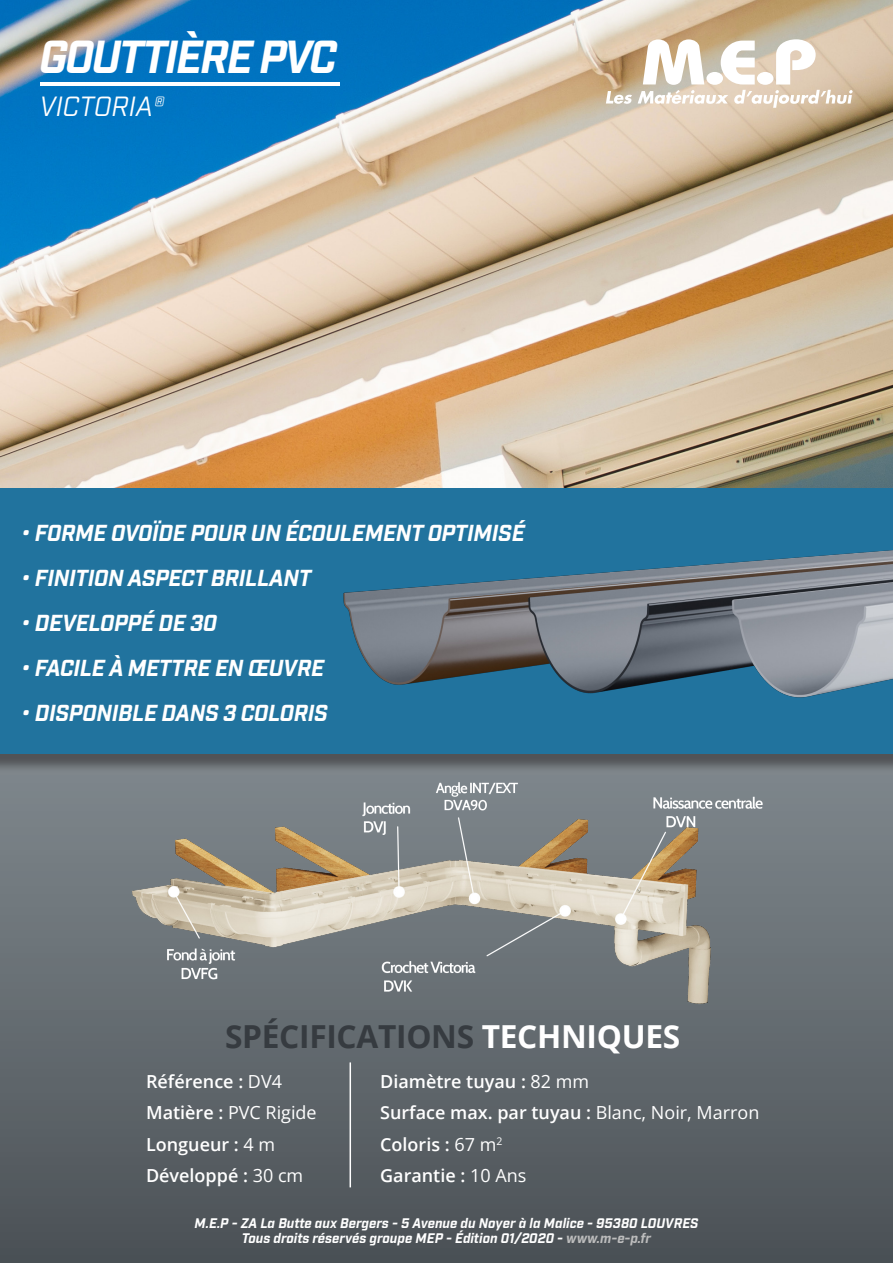
<style>
.page{position:relative;width:893px;height:1263px;background:#fff}
.page>*{position:absolute;margin:0;border:0;box-sizing:border-box;transform-origin:0 0}
.t1{font:italic 700 45px "Industry";letter-spacing:-.05em;color:#fff}
.t2{font:700 31.65px "Open Sans";letter-spacing:-.01em;color:#363b40}
.t3{font:italic 27px "Industry";color:#fff}
.t4{font:italic 700 22.5px "Industry";letter-spacing:-.015em;color:#fff}
.t5{font:600 18px "Open Sans";color:#fff}
.t6{font:18px "Open Sans";color:#fff}
.t7{font:italic 700 13.5px "Industry";color:#fff}
.s1{color:#fff}
.s2{font-weight:400}
.s3{font-weight:600}
.s4{color:#bdbdbd}
</style>
<div class="page">
<div style="left:0;top:746px;width:893px;height:517px;background:linear-gradient(to bottom,#7d858a,#4d5458)"></div>
<img style="left:0;top:0;width:893px;height:489px">
<hr style="left:40px;top:82px;width:299px;height:3px;background:#fff">
<div style="left:0;top:489px;width:893px;height:265px;background:#21739e"></div>
<img style="left:340px;top:445px;width:553px;height:320px">
<hr style="left:350px;top:1062px;width:1px;height:125px;background:#fff">
<img style="left:96px;top:735px;width:670px;height:273px">
<svg style="left:606px;top:91px;width:26px;height:13px"></svg>
<svg style="left:638px;top:39px;width:215px;height:69px"></svg>
<p class="t1" style="left:39px;top:30px;width:299px">GOUTTIÈRE PVC</p>
<p class="t3" style="left:39px;top:90px;width:126px">VICTORIA®</p>
<p class="t4" style="left:21px;top:519px;width:505px">• FORME OVOÏDE POUR UN ÉCOULEMENT OPTIMISÉ</p>
<p class="t4" style="left:21px;top:564px;width:292px">• FINITION ASPECT BRILLANT</p>
<p class="t4" style="left:21px;top:609px;width:197px">• DEVELOPPÉ DE 30</p>
<p class="t4" style="left:21px;top:654px;width:304px">• FACILE À METTRE EN ŒUVRE</p>
<p class="t4" style="left:21px;top:699px;width:308px">• DISPONIBLE DANS 3 COLORIS</p>
<p class="t2" style="left:225px;top:1014px;width:457px">SPÉCIFICATIONS <span class="s1">TECHNIQUES</span></p>
<p class="t5" style="left:146px;top:1069px;width:138px">Référence : <span class="s2">DV4</span></p>
<p class="t6" style="left:146px;top:1100px;width:172px"><span class="s3">Matière :</span> PVC Rigide</p>
<p class="t5" style="left:146px;top:1132px;width:131px">Longueur : <span class="s2">4 m</span></p>
<p class="t5" style="left:146px;top:1163px;width:159px">Développé : <span class="s2">30 cm</span></p>
<p class="t5" style="left:380px;top:1069px;width:211px">Diamètre tuyau : <span class="s2">82 mm</span></p>
<p class="t5" style="left:380px;top:1100px;width:381px">Surface max. par tuyau : <span class="s2">Blanc, Noir, Marron</span></p>
<p class="t5" style="left:380px;top:1132px;width:124px">Coloris : <span class="s2">67 m</span><sup>2</sup></p>
<p class="t5" style="left:380px;top:1163px;width:148px">Garantie : <span class="s2">10 Ans</span></p>
<p class="t7" style="left:195px;top:1215px;width:505px">M.E.P - ZA La Butte aux Bergers - 5 Avenue du Noyer à la Malice - 95380 LOUVRES</p>
<p class="t7" style="left:242px;top:1230px;width:411px">Tous droits réservés groupe MEP - Édition 01/2020 - <span class="s4">www.m-e-p.fr</span></p>
</div>
